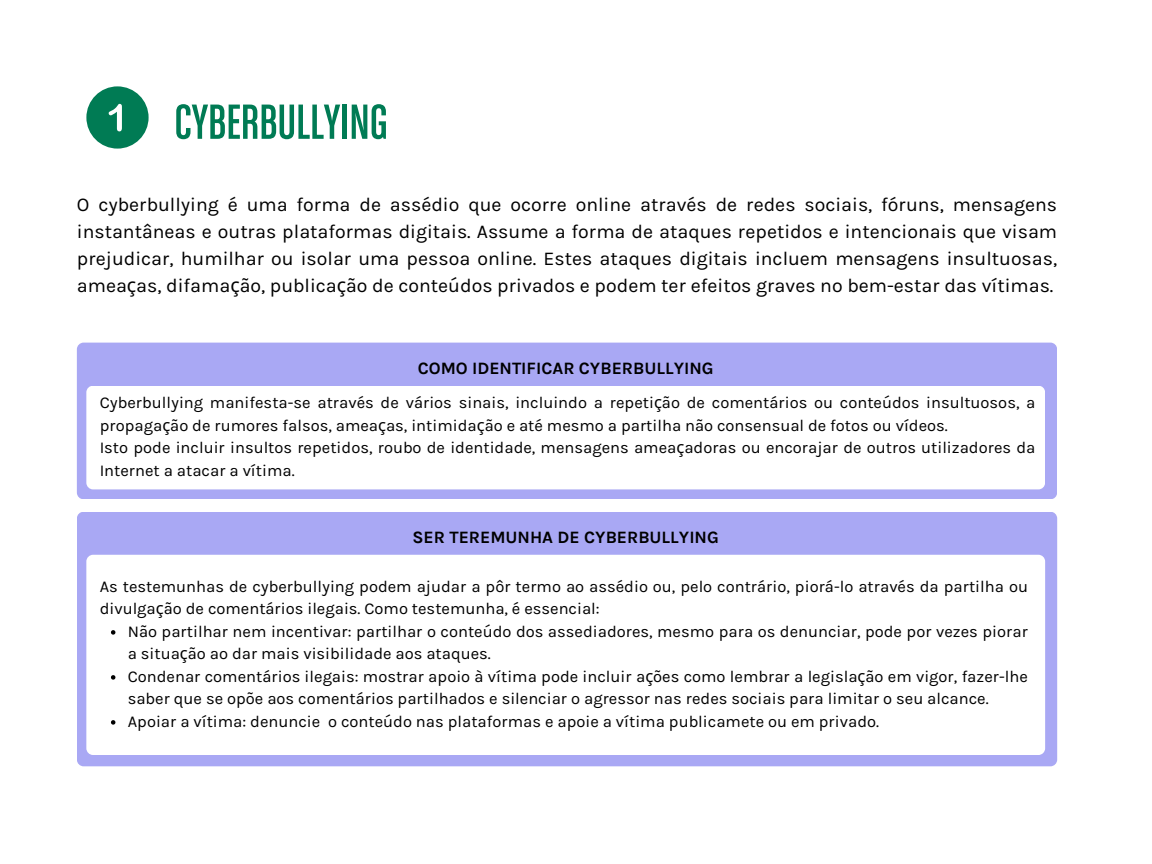
<style>
.page{position:relative;width:1152px;height:864px;background:#fff}
.page>*{position:absolute;margin:0;border:0;box-sizing:border-box;transform-origin:0 0}
.t1{font:52.5px "Chalet Comprime Cologne Eighty";color:#007b54}
.t2{font:19.5px/27px "Karla";color:#000;text-align:justify}
.t3{font:700 17.4px "Karla";color:#000}
.t4{font:16.5px/22.5px "Karla";color:#000}
.s1{font-family:"Noto Sans"}
</style>
<div class="page">
<div style="left:86px;top:86px;width:62px;height:62px;background:#007b54;border-radius:50%"></div>
<svg style="left:109px;top:104px;width:13px;height:27px"></svg>
<div style="left:77px;top:343px;width:980px;height:156px;background:#a9a8f4;border-radius:7px"></div>
<div style="left:86px;top:386px;width:959px;height:103px;background:#fff;border-radius:7px"></div>
<div style="left:77px;top:512px;width:980px;height:254px;background:#a9a8f4;border-radius:7px"></div>
<div style="left:86px;top:555px;width:959px;height:200px;background:#fff;border-radius:7px"></div>
<svg style="left:111px;top:630px;width:4px;height:5px"></svg>
<svg style="left:111px;top:675px;width:4px;height:5px"></svg>
<svg style="left:111px;top:720px;width:4px;height:5px"></svg>
<p class="t1" style="left:174px;top:102px;width:215px">CYBERBULLYING</p>
<h1 class="t2" style="left:77px;top:191px;width:982px">O cyberbullying é uma forma de assédio que ocorre online através de redes sociais, fóruns, mensagens instantâneas e outras plataformas digitais. Assume a forma de ataques repetidos e intencionais que visam prejudicar, humilhar ou isolar uma pessoa online. Estes ataques digitais incluem mensagens insultuosas, amea<span class="s1">ç</span>as, difama<span class="s1">ç</span>ão, publica<span class="s1">ç</span>ão de conteúdos privados e podem ter efeitos graves no bem-estar das vítimas.</h1>
<p class="t3" style="left:418px;top:358px;width:297px">COMO IDENTIFICAR CYBERBULLYING</p>
<h3 class="t4" style="left:100px;top:392px;width:937px">Cyberbullying manifesta-se através de vários sinais, incluindo a repeti<span class="s1">ç</span>ão de comentários ou conteúdos insultuosos, a propaga<span class="s1">ç</span>ão de rumores falsos, amea<span class="s1">ç</span>as, intimida<span class="s1">ç</span>ão e até mesmo a partilha não consensual de fotos ou vídeos.</h3>
<p class="t4" style="left:100px;top:437px;width:937px">Isto pode incluir insultos repetidos, roubo de identidade, mensagens amea<span class="s1">ç</span>adoras ou encorajar de outros utilizadores da<br>Internet a atacar a vítima.</p>
<p class="t3" style="left:413px;top:527px;width:308px">SER TEREMUNHA DE CYBERBULLYING</p>
<h3 class="t4" style="left:100px;top:575px;width:930px">As testemunhas de cyberbullying podem ajudar a pôr termo ao assédio ou, pelo contrário, piorá-lo através da partilha ou divulga<span class="s1">ç</span>ão de comentários ilegais. Como testemunha, é essencial:</h3>
<p class="t4" style="left:128px;top:620px;width:902px">Não partilhar nem incentivar: partilhar o conteúdo dos assediadores, mesmo para os denunciar, pode por vezes piorar a situa<span class="s1">ç</span>ão ao dar mais visibilidade aos ataques.</p>
<p class="t4" style="left:128px;top:665px;width:902px">Condenar comentários ilegais: mostrar apoio à vítima pode incluir a<span class="s1">ç</span>ões como lembrar a legisla<span class="s1">ç</span>ão em vigor, fazer-lhe saber que se opõe aos comentários partilhados e silenciar o agressor nas redes sociais para limitar o seu alcance.</p>
<p class="t4" style="left:128px;top:710px;width:753px">Apoiar a vítima: denuncie o conteúdo nas plataformas e apoie a vítima publicamete ou em privado.</p>
</div>
